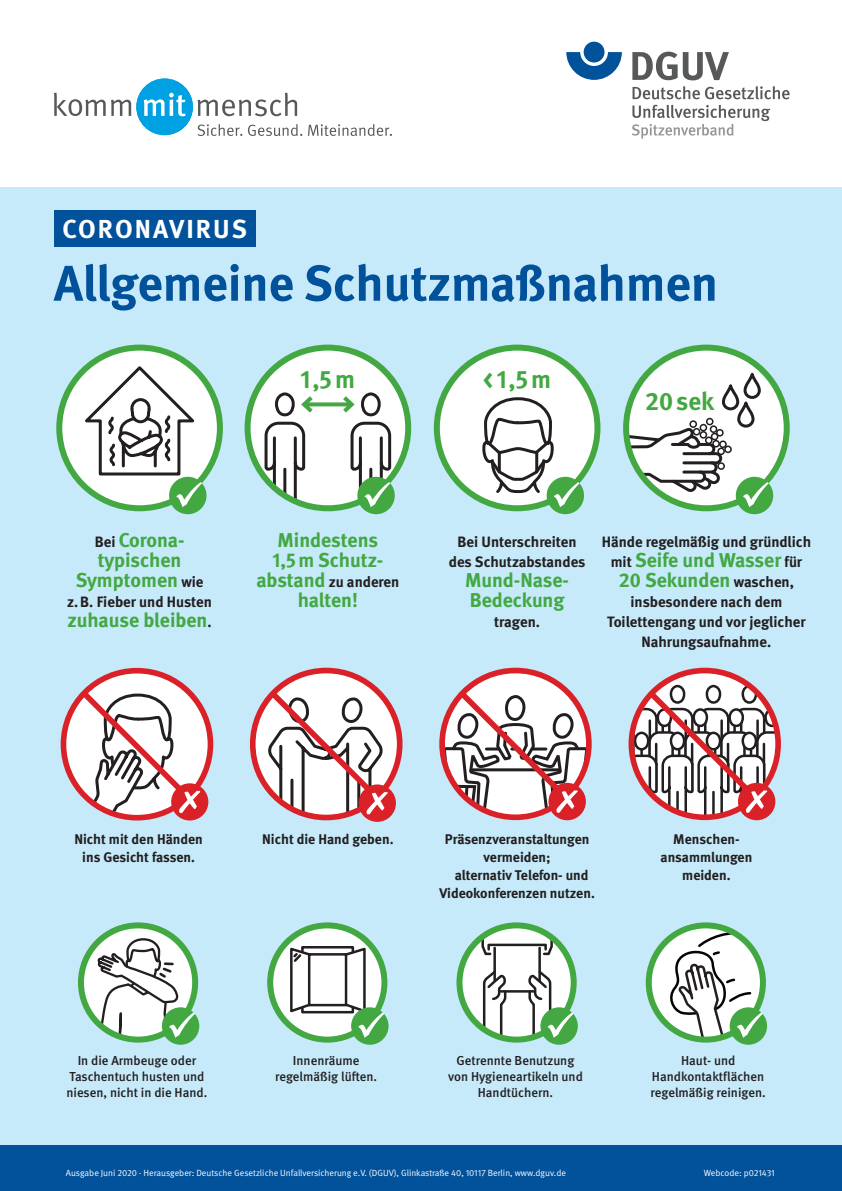
<style>
.page{position:relative;width:842px;height:1191px;background:#fff}
.page>*{position:absolute;margin:0;border:0;box-sizing:border-box;transform-origin:0 0}
.t1{font:700 50px "DGUV Meta";color:#01519b}
.t2{font:700 26px "DGUV Meta";letter-spacing:.08em;color:#fff}
.t3{font:700 25.3px "DGUV Meta";letter-spacing:.06em;color:#43a842}
.t4{font:700 20px/20px "DGUV Meta";color:#43a842}
.t5{font:700 15px/20px "DGUV Meta";color:#231f20;text-align:center}
.t6{font:700 14px/18px "DGUV Meta";color:#231f20;text-align:center}
.t7{font:500 13px/16px "DGUV Meta";color:#231f20;text-align:center}
.t8{font:9px "DGUV Meta";color:#fff}
.s1{font-size:15px;color:#231f20}
.s2{font-size:20px;color:#43a842}
</style>
<div class="page">
<div style="left:0;top:187px;width:842px;height:1004px;background:#c6eafa"></div>
<div style="left:0;top:1145px;width:842px;height:46px;background:#01519b"></div>
<div style="left:136px;top:78px;width:57px;height:57px;background:#00a1e3;border-radius:50%"></div>
<svg style="left:54px;top:93px;width:77px;height:23px"></svg>
<svg style="left:144px;top:93px;width:42px;height:23px"></svg>
<svg style="left:197px;top:93px;width:100px;height:23px"></svg>
<svg style="left:197px;top:124px;width:45px;height:12px"></svg>
<svg style="left:248px;top:124px;width:54px;height:12px"></svg>
<svg style="left:308px;top:124px;width:84px;height:12px"></svg>
<div style="left:54px;top:210px;width:202px;height:37px;background:#01519b"></div>
<svg style="left:631px;top:670px;width:147px;height:147px"></svg>
<div style="left:628px;top:667px;width:153px;height:153px;border:6px solid #da2128;border-radius:50%"></div>
<div style="left:738px;top:783px;width:37px;height:37px;background:#da2128;border-radius:50%"></div>
<svg style="left:631px;top:683px;width:147px;height:134px;background:#c7abae"></svg>
<div style="left:248px;top:347px;width:160px;height:161px;background:#fff;border-radius:50%"></div>
<div style="left:245px;top:344px;width:166px;height:167px;border:6px solid #43a842;border-radius:50%"></div>
<svg style="left:317px;top:402px;width:22px;height:4px"></svg>
<svg style="left:263px;top:392px;width:54px;height:109px"></svg>
<svg style="left:339px;top:392px;width:56px;height:122px"></svg>
<div style="left:626px;top:347px;width:161px;height:161px;background:#fff;border-radius:50%"></div>
<svg style="left:626px;top:425px;width:98px;height:69px"></svg>
<div style="left:705px;top:436px;width:7px;height:8px;border:2px solid #231f20;border-radius:50%"></div>
<div style="left:711px;top:433px;width:7px;height:7px;border:2px solid #231f20;border-radius:50%"></div>
<div style="left:716px;top:429px;width:8px;height:7px;border:2px solid #231f20;border-radius:50%"></div>
<div style="left:710px;top:425px;width:7px;height:8px;border:2px solid #231f20;border-radius:50%"></div>
<div style="left:717px;top:447px;width:8px;height:8px;border:2px solid #231f20;border-radius:50%"></div>
<div style="left:719px;top:440px;width:8px;height:8px;border:2px solid #231f20;border-radius:50%"></div>
<div style="left:724px;top:445px;width:8px;height:8px;border:2px solid #231f20;border-radius:50%"></div>
<div style="left:717px;top:462px;width:8px;height:8px;border:2px solid #231f20;border-radius:50%"></div>
<div style="left:699px;top:424px;width:8px;height:7px;border:2px solid #231f20;border-radius:50%"></div>
<div style="left:706px;top:418px;width:7px;height:7px;border:2px solid #231f20;border-radius:50%"></div>
<div style="left:689px;top:420px;width:8px;height:8px;border:2px solid #231f20;border-radius:50%"></div>
<div style="left:712px;top:440px;width:8px;height:7px;border:2px solid #231f20;border-radius:50%"></div>
<div style="left:699px;top:431px;width:8px;height:7px;border:2px solid #231f20;border-radius:50%"></div>
<div style="left:693px;top:428px;width:7px;height:7px;border:2px solid #231f20;border-radius:50%"></div>
<div style="left:623px;top:344px;width:167px;height:167px;border:6px solid #43a842;border-radius:50%"></div>
<div style="left:737px;top:401px;width:17px;height:26px;border:3px solid #231f20;border-radius:7px"></div>
<div style="left:722px;top:384px;width:17px;height:26px;border:3px solid #231f20;border-radius:7px"></div>
<div style="left:743px;top:373px;width:18px;height:26px;border:3px solid #231f20;border-radius:7px"></div>
<svg style="left:736px;top:477px;width:37px;height:37px"></svg>
<svg style="left:442px;top:670px;width:147px;height:147px"></svg>
<div style="left:439px;top:667px;width:153px;height:153px;border:6px solid #da2128;border-radius:50%"></div>
<div style="left:548px;top:783px;width:38px;height:37px;background:#da2128;border-radius:50%"></div>
<svg style="left:442px;top:683px;width:147px;height:129px;background:#d4babc"></svg>
<svg style="left:253px;top:670px;width:147px;height:147px;background:#f7cfd0"></svg>
<div style="left:250px;top:667px;width:152px;height:153px;border:6px solid #da2128;border-radius:50%"></div>
<div style="left:359px;top:784px;width:37px;height:38px;background:#da2128;border-radius:50%"></div>
<svg style="left:265px;top:686px;width:123px;height:128px;background:#dec7c9"></svg>
<svg style="left:63px;top:670px;width:147px;height:147px;background:#f7d0d1"></svg>
<div style="left:61px;top:668px;width:152px;height:152px;border:6px solid #da2128;border-radius:50%"></div>
<div style="left:171px;top:783px;width:37px;height:37px;background:#da2128;border-radius:50%"></div>
<svg style="left:77px;top:686px;width:123px;height:131px;background:#e0c8ca"></svg>
<svg style="left:81px;top:925px;width:114px;height:114px"></svg>
<div style="left:78px;top:922px;width:120px;height:120px;border:6px solid #43a842;border-radius:50%"></div>
<svg style="left:95px;top:927px;width:104px;height:117px;background:#c0d6c5"></svg>
<svg style="left:649px;top:925px;width:114px;height:114px"></svg>
<div style="left:646px;top:922px;width:120px;height:120px;border:6px solid #43a842;border-radius:50%"></div>
<svg style="left:668px;top:930px;width:99px;height:114px;background:#bdd3c2"></svg>
<div style="left:459px;top:925px;width:115px;height:114px;background:#fff;border-radius:50%"></div>
<hr style="left:538px;top:948px;width:3px;height:33px;background:#231f20">
<svg style="left:482px;top:971px;width:26px;height:67px"></svg>
<hr style="left:501px;top:990px;width:33px;height:2px;background:#231f20">
<hr style="left:493px;top:948px;width:3px;height:33px;background:#231f20">
<svg style="left:480px;top:936px;width:13px;height:20px"></svg>
<svg style="left:542px;top:936px;width:12px;height:20px"></svg>
<div style="left:487px;top:943px;width:60px;height:7px;border:2px solid #231f20"></div>
<div style="left:456px;top:922px;width:121px;height:120px;border:6px solid #43a842;border-radius:50%"></div>
<svg style="left:521px;top:968px;width:57px;height:76px"></svg>
<svg style="left:270px;top:925px;width:114px;height:114px;background:#e4f2e4"></svg>
<div style="left:302px;top:947px;width:51px;height:65px;background:#fff"></div>
<div style="left:301px;top:946px;width:53px;height:67px;border:2px solid #231f20"></div>
<svg style="left:289px;top:945px;width:23px;height:69px"></svg>
<div style="left:309px;top:954px;width:37px;height:51px;background:#fff"></div>
<div style="left:308px;top:953px;width:39px;height:53px;border:2px solid #231f20"></div>
<div style="left:267px;top:922px;width:120px;height:120px;border:6px solid #43a842;border-radius:50%"></div>
<svg style="left:343px;top:945px;width:46px;height:99px"></svg>
<svg style="left:59px;top:347px;width:161px;height:161px;background:#daeeda"></svg>
<div style="left:56px;top:344px;width:167px;height:167px;border:6px solid #43a842;border-radius:50%"></div>
<svg style="left:79px;top:344px;width:127px;height:171px;background:#ccdbd1"></svg>
<div style="left:437px;top:347px;width:160px;height:161px;background:#fff;border-radius:50%"></div>
<div style="left:434px;top:344px;width:166px;height:167px;border:6px solid #43a842;border-radius:50%"></div>
<svg style="left:481px;top:397px;width:103px;height:117px"></svg>
<svg style="left:566px;top:52px;width:56px;height:28px"></svg>
<div style="left:584px;top:42px;width:20px;height:20px;background:#01519b;border-radius:50%"></div>
<svg style="left:632px;top:52px;width:97px;height:28px"></svg>
<svg style="left:632px;top:86px;width:157px;height:13px"></svg>
<svg style="left:632px;top:105px;width:138px;height:34px"></svg>
<h2 class="t2" style="left:62px;top:214px;width:186px">CORONAVIRUS</h2>
<h1 class="t1" style="left:54px;top:254px;width:666px">Allgemeine Schutzmaßnahmen</h1>
<h3 class="t3" style="left:301px;top:364px;width:56px">1,5m</h3>
<h3 class="t4" style="left:76px;top:530px;width:129px;text-align:center"><span class="s1">Bei</span> Corona&shy;typischen<br>Symptomen <span class="s1">wie</span></h3>
<p class="t5" style="left:67px;top:592px;width:146px">z.B. Fieber und Husten</p>
<h3 class="t4" style="left:68px;top:610px;width:145px">zuhause bleiben<span class="s1">.</span></h3>
<h3 class="t4" style="left:272px;top:530px;width:112px">Mindestens<br>1,5m Schutz-</h3>
<p class="t5" style="left:256px;top:572px;width:144px"><span class="s2">abstand</span> zu anderen</p>
<h3 class="t4" style="left:298px;top:590px;width:62px">halten!</h3>
<h3 class="t3" style="left:483px;top:364px;width:70px">&lt; 1,5m</h3>
<h3 class="t3" style="left:645px;top:386px;width:71px">20sek</h3>
<p class="t5" style="left:449px;top:532px;width:138px">Bei Unterschreiten des Schutzabstandes</p>
<h3 class="t4" style="left:465px;top:571px;width:102px">Mund-Nase--<br>Bedeckung</h3>
<p class="t5" style="left:494px;top:612px;width:47px">tragen.</p>
<p class="t5" style="left:602px;top:532px;width:211px">Hände regelmäßig und gründlich</p>
<h3 class="t4" style="left:611px;top:551px;width:193px;text-align:center"><span class="s1">mit</span> Seife und Wasser <span class="s1">für<br></span>20 Sekunden <span class="s1">waschen,</span></h3>
<p class="t5" style="left:607px;top:592px;width:200px">insbesondere nach dem<br>Toilettengang und vor jeglicher<br>Nahrungsaufnahme.</p>
<p class="t6" style="left:74px;top:830px;width:130px">Nicht mit den Händen ins Gesicht fassen.</p>
<p class="t6" style="left:445px;top:830px;width:146px">Präsenzveranstaltungen</p>
<p class="t6" style="left:262px;top:830px;width:133px">Nicht die Hand geben.</p>
<p class="t6" style="left:484px;top:848px;width:69px">vermeiden;</p>
<p class="t6" style="left:455px;top:867px;width:135px">alternativ Telefon- und</p>
<p class="t6" style="left:439px;top:885px;width:157px">Videokonferenzen nutzen.</p>
<p class="t6" style="left:660px;top:831px;width:93px">Menschen&shy;ansammlungen meiden.</p>
<p class="t7" style="left:66px;top:1052px;width:142px">In die Armbeuge oder<br>Taschentuch husten und niesen, nicht in die Hand.</p>
<p class="t7" style="left:650px;top:1052px;width:117px">Haut- und<br>Handkontaktflächen regelmäßig reinigen.</p>
<p class="t7" style="left:448px;top:1052px;width:136px">Getrennte Benutzung von Hygieneartikeln und<br>Handtüchern.</p>
<p class="t7" style="left:275px;top:1052px;width:104px">Innenräume regelmäßig lüften.</p>
<p class="t8" style="left:66px;top:1167px;width:502px">Ausgabe Juni 2020 · Herausgeber: Deutsche Gesetzliche Unfallversicherung e.V. (DGUV), Glinkastraße 40, 10117 Berlin, www.dguv.de</p>
<p class="t8" style="left:704px;top:1167px;width:72px">Webcode: p021431</p>
</div>
